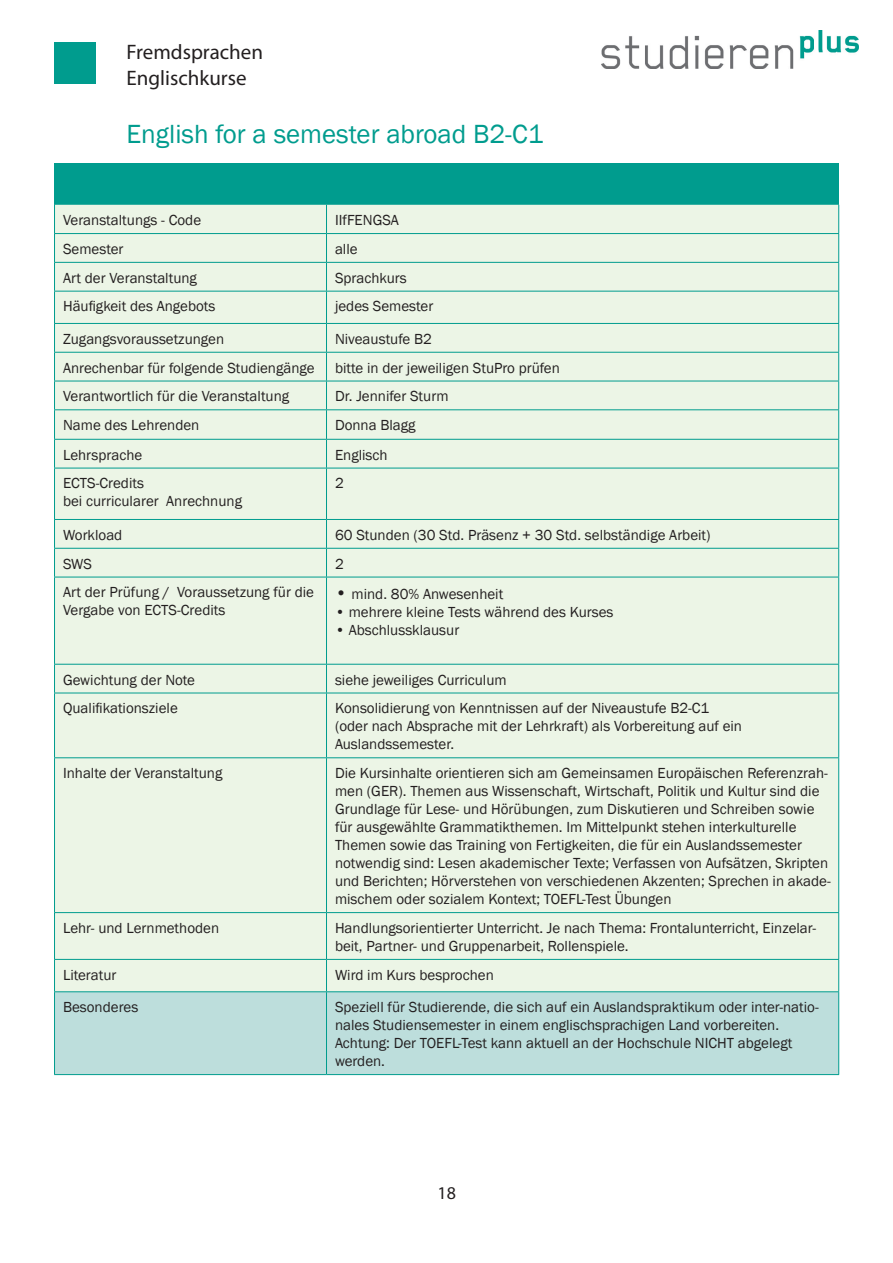
<style>
.page{position:relative;width:893px;height:1263px;background:#fff}
.page>*{position:absolute;margin:0;border:0;box-sizing:border-box;transform-origin:0 0}
.Überschrift_3{font:27px "Franklin Gothic";color:#009c8e}
.t1{font:21px "Myriad Pro";color:#231f20}
.t2{font:18px "Myriad Pro";color:#231f20}
.Tabellentext{font:15px/18px "Franklin Gothic";color:#231f20}
.s1{font-size:18px}
</style>
<div class="page">
<img style="left:601px;top:30px;width:258px;height:39px">
<div style="left:54px;top:43px;width:42px;height:41px;background:#009c8e"></div>
<div style="left:55px;top:164px;width:784px;height:41px;background:#009c8e"></div>
<div style="left:55px;top:205px;width:783px;height:786px;background:#ecf5e6"></div>
<div style="left:55px;top:992px;width:783px;height:82px;background:#bddedc"></div>
<hr style="left:54px;top:233px;width:272px;height:1px;background:#009c8e">
<hr style="left:54px;top:262px;width:272px;height:1px;background:#009c8e">
<svg style="left:54px;top:205px;width:1px;height:86px"></svg>
<hr style="left:326px;top:233px;width:513px;height:1px;background:#009c8e">
<hr style="left:326px;top:262px;width:513px;height:1px;background:#009c8e">
<svg style="left:326px;top:205px;width:1px;height:86px"></svg>
<svg style="left:838px;top:205px;width:1px;height:86px"></svg>
<hr style="left:54px;top:291px;width:272px;height:1px;background:#009c8e">
<hr style="left:54px;top:291px;width:1px;height:32px;background:#009c8e">
<hr style="left:326px;top:291px;width:513px;height:1px;background:#009c8e">
<hr style="left:326px;top:291px;width:1px;height:32px;background:#009c8e">
<hr style="left:838px;top:291px;width:1px;height:32px;background:#009c8e">
<hr style="left:54px;top:323px;width:272px;height:1px;background:#009c8e">
<hr style="left:326px;top:323px;width:513px;height:1px;background:#009c8e">
<hr style="left:54px;top:352px;width:272px;height:1px;background:#009c8e">
<hr style="left:326px;top:352px;width:513px;height:1px;background:#009c8e">
<hr style="left:54px;top:381px;width:272px;height:1px;background:#009c8e">
<hr style="left:326px;top:381px;width:513px;height:1px;background:#009c8e">
<hr style="left:54px;top:409px;width:272px;height:1px;background:#009c8e">
<hr style="left:326px;top:409px;width:513px;height:1px;background:#009c8e">
<hr style="left:54px;top:439px;width:272px;height:1px;background:#009c8e">
<svg style="left:54px;top:324px;width:1px;height:144px"></svg>
<hr style="left:326px;top:439px;width:513px;height:1px;background:#009c8e">
<svg style="left:326px;top:324px;width:1px;height:144px"></svg>
<svg style="left:838px;top:324px;width:1px;height:144px"></svg>
<hr style="left:54px;top:468px;width:272px;height:1px;background:#009c8e">
<hr style="left:54px;top:468px;width:1px;height:51px;background:#009c8e">
<hr style="left:326px;top:468px;width:513px;height:1px;background:#009c8e">
<hr style="left:326px;top:468px;width:1px;height:51px;background:#009c8e">
<hr style="left:838px;top:468px;width:1px;height:51px;background:#009c8e">
<hr style="left:54px;top:519px;width:272px;height:1px;background:#009c8e">
<hr style="left:326px;top:519px;width:513px;height:1px;background:#009c8e">
<hr style="left:54px;top:548px;width:272px;height:1px;background:#009c8e">
<svg style="left:54px;top:520px;width:1px;height:57px"></svg>
<hr style="left:326px;top:548px;width:513px;height:1px;background:#009c8e">
<svg style="left:326px;top:520px;width:1px;height:57px"></svg>
<svg style="left:838px;top:520px;width:1px;height:57px"></svg>
<hr style="left:54px;top:577px;width:272px;height:1px;background:#009c8e">
<hr style="left:54px;top:577px;width:1px;height:87px;background:#009c8e">
<hr style="left:326px;top:577px;width:513px;height:1px;background:#009c8e">
<hr style="left:326px;top:577px;width:1px;height:87px;background:#009c8e">
<hr style="left:838px;top:577px;width:1px;height:87px;background:#009c8e">
<hr style="left:54px;top:664px;width:272px;height:1px;background:#009c8e">
<svg style="left:54px;top:665px;width:1px;height:28px"></svg>
<hr style="left:326px;top:664px;width:513px;height:1px;background:#009c8e">
<svg style="left:326px;top:665px;width:1px;height:28px"></svg>
<svg style="left:838px;top:665px;width:1px;height:28px"></svg>
<hr style="left:54px;top:693px;width:272px;height:1px;background:#009c8e">
<hr style="left:54px;top:693px;width:1px;height:64px;background:#009c8e">
<hr style="left:326px;top:693px;width:513px;height:1px;background:#009c8e">
<hr style="left:326px;top:693px;width:1px;height:64px;background:#009c8e">
<hr style="left:838px;top:693px;width:1px;height:64px;background:#009c8e">
<hr style="left:54px;top:757px;width:272px;height:1px;background:#009c8e">
<hr style="left:54px;top:758px;width:1px;height:154px;background:#009c8e">
<hr style="left:54px;top:913px;width:1px;height:46px;background:#009c8e">
<hr style="left:54px;top:960px;width:1px;height:31px;background:#009c8e">
<hr style="left:326px;top:757px;width:513px;height:1px;background:#009c8e">
<hr style="left:326px;top:758px;width:1px;height:154px;background:#009c8e">
<hr style="left:838px;top:758px;width:1px;height:154px;background:#009c8e">
<hr style="left:326px;top:913px;width:1px;height:46px;background:#009c8e">
<hr style="left:838px;top:913px;width:1px;height:46px;background:#009c8e">
<hr style="left:326px;top:960px;width:1px;height:31px;background:#009c8e">
<hr style="left:54px;top:912px;width:272px;height:1px;background:#009c8e">
<hr style="left:54px;top:959px;width:272px;height:1px;background:#009c8e">
<hr style="left:326px;top:912px;width:513px;height:1px;background:#009c8e">
<hr style="left:838px;top:960px;width:1px;height:31px;background:#009c8e">
<hr style="left:326px;top:959px;width:513px;height:1px;background:#009c8e">
<hr style="left:54px;top:991px;width:272px;height:1px;background:#009c8e">
<hr style="left:54px;top:992px;width:1px;height:82px;background:#009c8e">
<hr style="left:54px;top:1074px;width:272px;height:1px;background:#009c8e">
<hr style="left:326px;top:991px;width:513px;height:1px;background:#009c8e">
<hr style="left:326px;top:992px;width:1px;height:82px;background:#009c8e">
<hr style="left:838px;top:992px;width:1px;height:82px;background:#009c8e">
<hr style="left:326px;top:1074px;width:513px;height:1px;background:#009c8e">
<p class="t1" style="left:126px;top:39px;width:138px">Fremdsprachen</p>
<p class="t1" style="left:126px;top:65px;width:122px">Englischkurse</p>
<p class="Überschrift_3" style="left:126px;top:117px;width:418px">English for a semester abroad B2-C1</p>
<p class="Tabellentext" style="left:63px;top:211px;width:140px">Veranstaltungs - Code</p>
<p class="Tabellentext" style="left:335px;top:211px;width:65px">IIfFENGSA</p>
<p class="Tabellentext" style="left:63px;top:240px;width:62px">Semester</p>
<p class="Tabellentext" style="left:335px;top:240px;width:24px">alle</p>
<p class="Tabellentext" style="left:63px;top:269px;width:135px">Art der Veranstaltung</p>
<p class="Tabellentext" style="left:335px;top:269px;width:73px">Sprachkurs</p>
<p class="Tabellentext" style="left:63px;top:298px;width:154px">Häufigkeit des Angebots</p>
<p class="Tabellentext" style="left:335px;top:298px;width:100px">jedes Semester</p>
<p class="Tabellentext" style="left:63px;top:330px;width:163px">Zugangsvoraussetzungen</p>
<p class="Tabellentext" style="left:335px;top:330px;width:98px">Niveaustufe B2</p>
<p class="Tabellentext" style="left:63px;top:359px;width:253px">Anrechenbar für folgende Studiengänge</p>
<p class="Tabellentext" style="left:335px;top:359px;width:226px">bitte in der jeweiligen StuPro prüfen</p>
<p class="Tabellentext" style="left:63px;top:388px;width:228px">Verantwortlich für die Veranstaltung</p>
<p class="Tabellentext" style="left:335px;top:388px;width:115px">Dr. Jennifer Sturm</p>
<p class="Tabellentext" style="left:63px;top:416px;width:138px">Name des Lehrenden</p>
<p class="Tabellentext" style="left:335px;top:416px;width:82px">Donna Blagg</p>
<p class="Tabellentext" style="left:63px;top:446px;width:81px">Lehrsprache</p>
<p class="Tabellentext" style="left:335px;top:446px;width:54px">Englisch</p>
<p class="Tabellentext" style="left:63px;top:475px;width:83px">ECTS-Credits</p>
<p class="Tabellentext" style="left:63px;top:493px;width:181px">bei curricularer Anrechnung</p>
<p class="Tabellentext" style="left:335px;top:475px;width:10px">2</p>
<p class="Tabellentext" style="left:63px;top:526px;width:61px">Workload</p>
<p class="Tabellentext" style="left:335px;top:526px;width:377px">60 Stunden (30 Std. Präsenz + 30 Std. selbständige Arbeit)</p>
<p class="Tabellentext" style="left:63px;top:555px;width:30px">SWS</p>
<p class="Tabellentext" style="left:335px;top:555px;width:10px">2</p>
<p class="Tabellentext" style="left:63px;top:584px;width:253px">Art der Prüfung / Voraussetzung für die<br>Vergabe von ECTS-Credits</p>
<p class="Tabellentext" style="left:335px;top:586px;width:170px"><span class="s1">•</span> mind. 80% Anwesenheit</p>
<p class="Tabellentext" style="left:335px;top:604px;width:280px">• mehrere kleine Tests während des Kurses</p>
<p class="Tabellentext" style="left:335px;top:622px;width:126px">• Abschlussklausur</p>
<p class="Tabellentext" style="left:63px;top:671px;width:134px">Gewichtung der Note</p>
<p class="Tabellentext" style="left:335px;top:671px;width:173px">siehe jeweiliges Curriculum</p>
<p class="Tabellentext" style="left:63px;top:700px;width:116px">Qualifikationsziele</p>
<p class="Tabellentext" style="left:335px;top:700px;width:376px">Konsolidierung von Kenntnissen auf der Niveaustufe B2-C1</p>
<p class="Tabellentext" style="left:335px;top:718px;width:409px">(oder nach Absprache mit der Lehrkraft) als Vorbereitung auf ein</p>
<p class="Tabellentext" style="left:335px;top:736px;width:121px">Auslandssemester.</p>
<p class="Tabellentext" style="left:63px;top:764px;width:161px">Inhalte der Veranstaltung</p>
<p class="Tabellentext" style="left:335px;top:764px;width:494px">Die Kursinhalte orientieren sich am Gemeinsamen Europäischen Referenzrah&shy;men (GER). Themen aus Wissenschaft, Wirtschaft, Politik und Kultur sind die</p>
<p class="Tabellentext" style="left:335px;top:800px;width:481px">Grundlage für Lese- und Hörübungen, zum Diskutieren und Schreiben sowie</p>
<p class="Tabellentext" style="left:335px;top:818px;width:463px">für ausgewählte Grammatikthemen. Im Mittelpunkt stehen interkulturelle</p>
<p class="Tabellentext" style="left:335px;top:836px;width:468px">Themen sowie das Training von Fertigkeiten, die für ein Auslandssemester</p>
<p class="Tabellentext" style="left:335px;top:854px;width:495px">notwendig sind: Lesen akademischer Texte; Verfassen von Aufsätzen, Skripten</p>
<p class="Tabellentext" style="left:335px;top:872px;width:497px">und Berichten; Hörverstehen von verschiedenen Akzenten; Sprechen in akade&shy;mischem oder sozialem Kontext; TOEFL-Test Übungen</p>
<p class="Tabellentext" style="left:63px;top:919px;width:158px">Lehr- und Lernmethoden</p>
<p class="Tabellentext" style="left:335px;top:919px;width:483px">Handlungsorientierter Unterricht. Je nach Thema: Frontalunterricht, Einzelar&shy;beit, Partner- und Gruppenarbeit, Rollenspiele.</p>
<p class="Tabellentext" style="left:63px;top:966px;width:55px">Literatur</p>
<p class="Tabellentext" style="left:335px;top:966px;width:160px">Wird im Kurs besprochen</p>
<p class="Tabellentext" style="left:63px;top:998px;width:77px">Besonderes</p>
<p class="Tabellentext" style="left:335px;top:998px;width:485px">Speziell für Studierende, die sich auf ein Auslandspraktikum oder inter-natio&shy;nales Studiensemester in einem englischsprachigen Land vorbereiten.</p>
<p class="Tabellentext" style="left:335px;top:1034px;width:459px">Achtung: Der TOEFL-Test kann aktuell an der Hochschule NICHT abgelegt</p>
<p class="Tabellentext" style="left:335px;top:1052px;width:52px">werden.</p>
<p class="t2" style="left:438px;top:1182px;width:20px">18</p>
</div>
